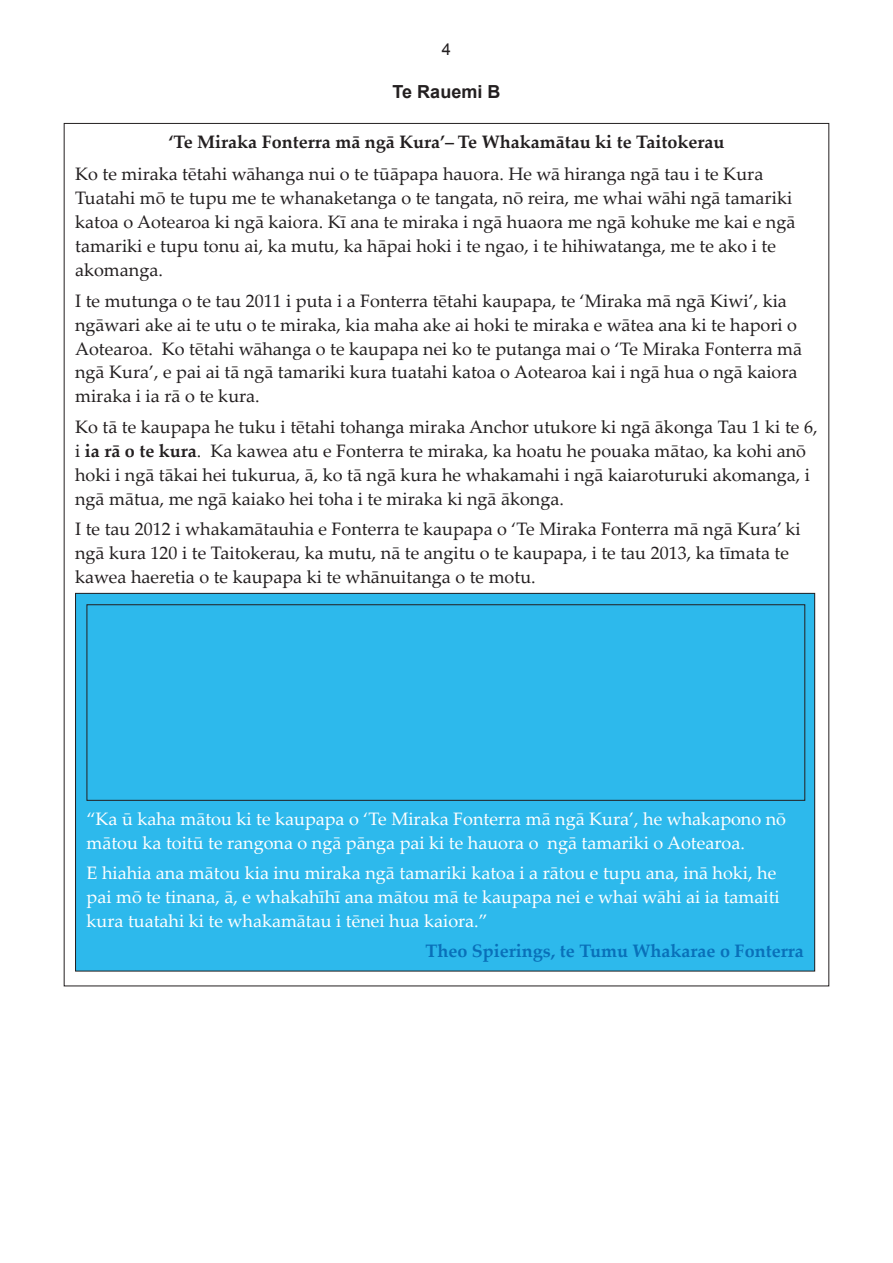
<style>
.page{position:relative;width:893px;height:1263px;background:#fff}
.page>*{position:absolute;margin:0;border:0;box-sizing:border-box;transform-origin:0 0}
.t1{font:18px/24px "Palatino Linotype";color:#231f20}
.t2{font:18px/24px "Palatino Linotype";color:#fff}
.t3{font:700 18px "Palatino Linotype";color:#0970b9}
.Body{font:700 18px "Arial";color:#231f20}
.t4{font:16.5px "Arial";color:#231f20}
.s1{font-weight:700}
</style>
<div class="page">
<div style="left:76px;top:593px;width:739px;height:378px;background:#2db9ec"></div>
<div style="left:87px;top:604px;width:718px;height:197px;border:1px solid #231f20"></div>
<p class="t4" style="left:442px;top:38px;width:11px">4</p>
<p class="Body" style="left:393px;top:80px;width:109px">Te Rauemi B</p>
<p class="t1" style="left:75px;top:125px;width:690px;line-height:32.5px;text-indent:93px"><span class="s1">‘Te Miraka Fonterra mā ngā Kura’– Te Whakamātau ki te Taitokerau<br></span>Ko te miraka tētahi wāhanga nui o te tūāpapa hauora. He wā hiranga ngā tau i te Kura</p>
<p class="t1" style="left:75px;top:185px;width:722px">Tuatahi mō te tupu me te whanaketanga o te tangata, nō reira, me whai wāhi ngā tamariki katoa o Aotearoa ki ngā kaiora. Kī ana te miraka i ngā huaora me ngā kohuke me kai e ngā tamariki e tupu tonu ai, ka mutu, ka hāpai hoki i te ngao, i te hihiwatanga, me te ako i te akomanga.</p>
<p class="t1" style="left:75px;top:288px;width:728px">I te mutunga o te tau 2011 i puta i a Fonterra tētahi kaupapa, te ‘Miraka mā ngā Kiwi’, kia ngāwari ake ai te utu o te miraka, kia maha ake ai hoki te miraka e wātea ana ki te hapori o Aotearoa. Ko tētahi wāhanga o te kaupapa nei ko te putanga mai o ‘Te Miraka Fonterra mā ngā Kura’, e pai ai tā ngā tamariki kura tuatahi katoa o Aotearoa kai i ngā hua o ngā kaiora miraka i ia rā o te kura.</p>
<p class="t1" style="left:75px;top:414px;width:744px">Ko tā te kaupapa he tuku i tētahi tohanga miraka Anchor utukore ki ngā ākonga Tau 1 ki te 6, i <span class="s1">ia rā o te kura</span>. Ka kawea atu e Fonterra te miraka, ka hoatu he pouaka mātao, ka kohi anō hoki i ngā tākai hei tukurua, ā, ko tā ngā kura he whakamahi i ngā kaiaroturuki akomanga, i ngā mātua, me ngā kaiako hei toha i te miraka ki ngā ākonga.</p>
<p class="t1" style="left:75px;top:516px;width:727px">I te tau 2012 i whakamātauhia e Fonterra te kaupapa o ‘Te Miraka Fonterra mā ngā Kura’ ki ngā kura 120 i te Taitokerau, ka mutu, nā te angitu o te kaupapa, i te tau 2013, ka tīmata te kawea haeretia o te kaupapa ki te whānuitanga o te motu.</p>
<p class="t2" style="left:87px;top:806px;width:701px">“Ka ū kaha mātou ki te kaupapa o ‘Te Miraka Fonterra mā ngā Kura’, he whakapono nō mātou ka toitū te rangona o ngā pānga pai ki te hauora o ngā tamariki o Aotearoa.</p>
<p class="t2" style="left:87px;top:860px;width:695px">E hiahia ana mātou kia inu miraka ngā tamariki katoa i a rātou e tupu ana, inā hoki, he pai mō te tinana, ā, e whakahīhī ana mātou mā te kaupapa nei e whai wāhi ai ia tamaiti kura tuatahi ki te whakamātau i tēnei hua kaiora.”</p>
<p class="t3" style="left:425px;top:938px;width:380px">Theo Spierings, te Tumu Whakarae o Fonterra</p>
</div>
